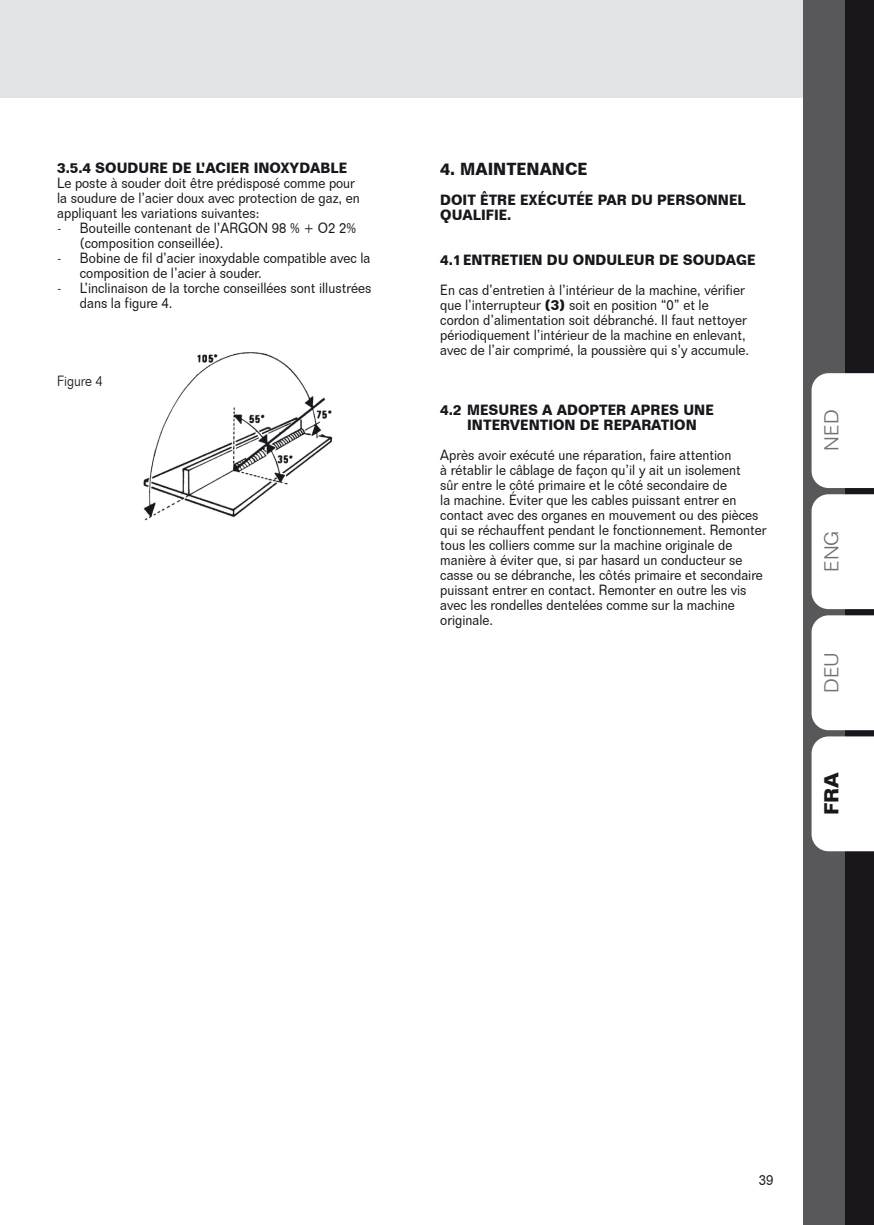
<style>
.page{position:relative;width:874px;height:1225px;background:#fff}
.page>*{position:absolute;margin:0;border:0;box-sizing:border-box;transform-origin:0 0}
.t1{font:300 19.6px "Folio BT";color:#707173}
.t2{font:700 19.6px "Folio BT";color:#1a171c}
.t3{font:700 17px "Folio BT";color:#1a171c;scale:.9 1}
.t4{font:14.4px/15px "Folio BT";color:#1a171c;scale:.9 1}
.t5{font:700 14.4px/15px "Folio BT";color:#1a171c;scale:.9 1}
.t6{font:300 14.4px "Folio BT";color:#1a171c;scale:.9 1}
.s1{font-weight:700}
</style>
<div class="page">
<div style="left:0;top:0;width:856px;height:97px;background:#e3e4e5"></div>
<div style="left:802px;top:0;width:48px;height:1225px;background:#58585a"></div>
<div style="left:845px;top:0;width:28px;height:1225px;background:#1a171c"></div>
<img style="left:143px;top:352px;width:190px;height:169px">
<div style="left:811px;top:373px;width:62px;height:115px;background:#fff"></div>
<div style="left:811px;top:494px;width:62px;height:115px;background:#fff"></div>
<div style="left:811px;top:615px;width:62px;height:115px;background:#fff"></div>
<div style="left:811px;top:736px;width:62px;height:115px;background:#fff"></div>
<p class="t5" style="left:57px;top:160px;width:324px">3.5.4 SOUDURE DE L’ACIER INOXYDABLE</p>
<p class="t4" style="left:57px;top:175px;width:337px">Le poste à souder doit être prédisposé comme pour la soudure de l’acier doux avec protection de gaz, en appliquant les variations suivantes:</p>
<p class="t4" style="left:80px;top:220px;width:308px;text-indent:-23px">- Bouteille contenant de l’ARGON 98 % + O2 2% (composition conseillée).</p>
<p class="t4" style="left:80px;top:250px;width:324px;text-indent:-23px">- Bobine de fil d’acier inoxydable compatible avec la composition de l’acier à souder.</p>
<p class="t4" style="left:80px;top:280px;width:325px;text-indent:-23px">- L’inclinaison de la torche conseillées sont illustrées dans la figure 4.</p>
<p class="t6" style="left:57px;top:372px;width:52px">Figure 4</p>
<p class="t3" style="left:440px;top:158px;width:165px">4. MAINTENANCE</p>
<p class="t5" style="left:440px;top:192px;width:341px">DOIT ÊTRE EXÉCUTÉE PAR DU PERSONNEL<br>QUALIFIE.</p>
<p class="t5" style="left:440px;top:252px;width:351px">4.1ENTRETIEN DU ONDULEUR DE SOUDAGE</p>
<p class="t4" style="left:440px;top:282px;width:344px">En cas d’entretien à l’intérieur de la machine, vérifier que l’interrupteur <span class="s1">(3)</span> soit en position “0” et le cordon d’alimentation soit débranché. Il faut nettoyer périodiquement l’intérieur de la machine en enlevant, avec de l’air comprimé, la poussière qui s’y accumule.</p>
<p class="t5" style="left:467px;top:402px;width:275px;text-indent:-27px">4.2 MESURES A ADOPTER APRES UNE<br>INTERVENTION DE REPARATION</p>
<p class="t4" style="left:440px;top:447px;width:364px">Après avoir exécuté une réparation, faire attention<br>à rétablir le câblage de façon qu’il y ait un isolement<br>sûr entre le côté primaire et le côté secondaire de<br>la machine. Éviter que les cables puissant entrer en contact avec des organes en mouvement ou des pièces qui se réchauffent pendant le fonctionnement. Remonter tous les colliers comme sur la machine originale de manière à éviter que, si par hasard un conducteur se casse ou se débranche, les côtés primaire et secondaire puissant entrer en contact. Remonter en outre les vis avec les rondelles dentelées comme sur la machine originale.</p>
<p class="t1" style="left:819px;top:451px;width:43px;rotate:-90deg">ned</p>
<p class="t1" style="left:819px;top:572px;width:43px;rotate:-90deg">eng</p>
<p class="t1" style="left:819px;top:693px;width:43px;rotate:-90deg">deu</p>
<p class="t2" style="left:819px;top:815px;width:44px;rotate:-90deg">fra</p>
<p class="t4" style="left:758px;top:1172px;width:18px">39</p>
</div>
